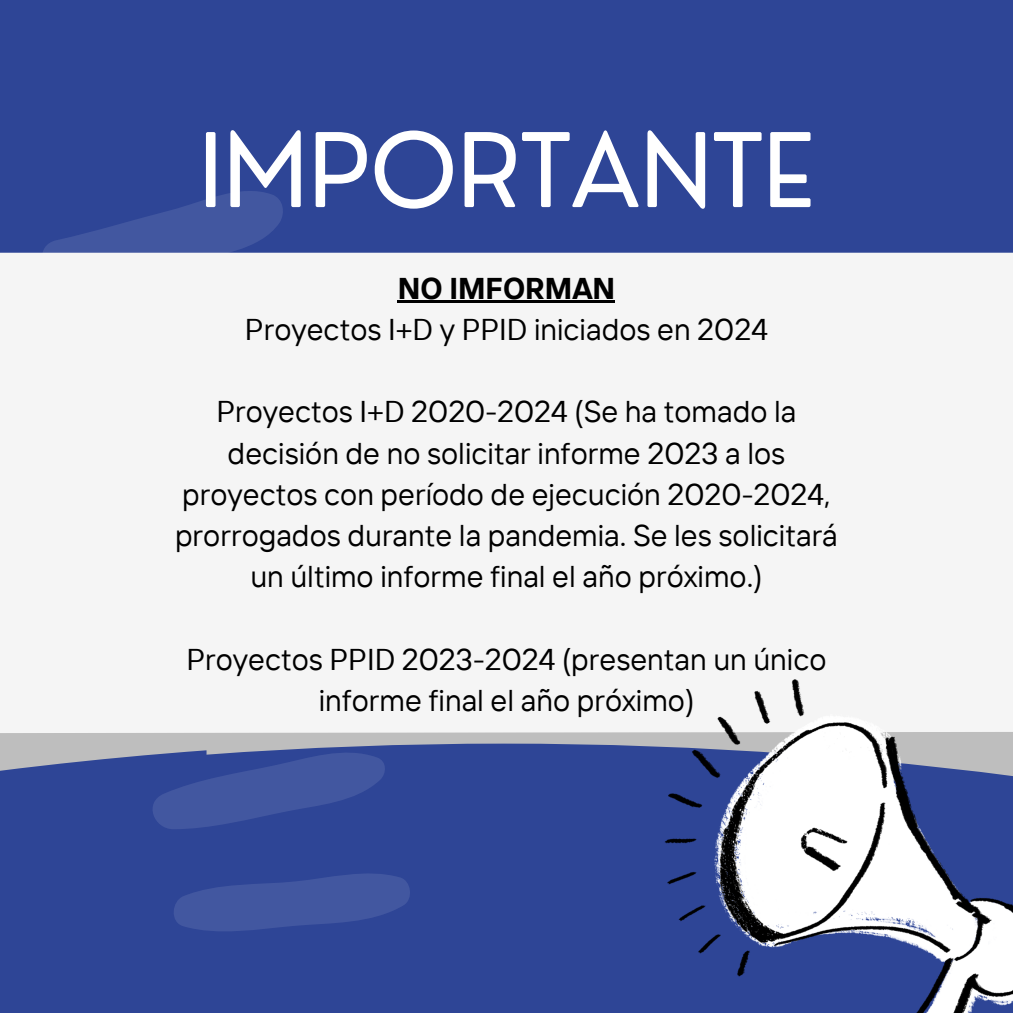
<style>
.page{position:relative;width:1013px;height:1013px;background:#fff}
.page>*{position:absolute;margin:0;border:0;box-sizing:border-box;transform-origin:0 0}
.t1{font:100px "Nourd";color:#fff}
.t2{font:30px/41.2px "TT Interphases";color:#000;text-align:center}
.t3{font:700 30px "TT Interphases";color:#000}
</style>
<div class="page">
<div style="left:0;top:0;width:1012px;height:1012px;background:#2e4596"></div>
<svg style="left:0;top:733px;width:623px;height:38px;fill:#bebebe"></svg>
<div style="left:0;top:253px;width:1012px;height:480px;background:#f5f5f5"></div>
<svg style="left:623px;top:659px;width:389px;height:353px"></svg>
<svg style="left:30px;top:191px;width:293px;height:213px;background:#bec4da"></svg>
<div style="left:89px;top:419px;width:271px;height:204px;background:#f5f5f5"></div>
<div style="left:157px;top:632px;width:218px;height:89px;background:#f5f5f5"></div>
<svg style="left:139px;top:740px;width:254px;height:89px"></svg>
<svg style="left:174px;top:873px;width:236px;height:58px"></svg>
<hr style="left:397px;top:300px;width:218px;height:3px;background:#000">
<p class="t1" style="left:198px;top:107px;width:617px">IMPORTANTE</p>
<h1 class="t3" style="left:397px;top:268px;width:219px">NO IMFORMAN</h1>
<p class="t2" style="left:245px;top:308px;width:524px">Proyectos I+D y PPID iniciados en 2024</p>
<p class="t2" style="left:175px;top:390px;width:664px">Proyectos I+D 2020-2024 (Se ha tomado la decisión de no solicitar informe 2023 a los proyectos con período de ejecución 2020-2024, prorrogados durante la pandemia. Se les solicitará un último informe final el año próximo.)</p>
<p class="t2" style="left:186px;top:638px;width:641px">Proyectos PPID 2023-2024 (presentan un único informe final el año próximo)</p>
</div>
